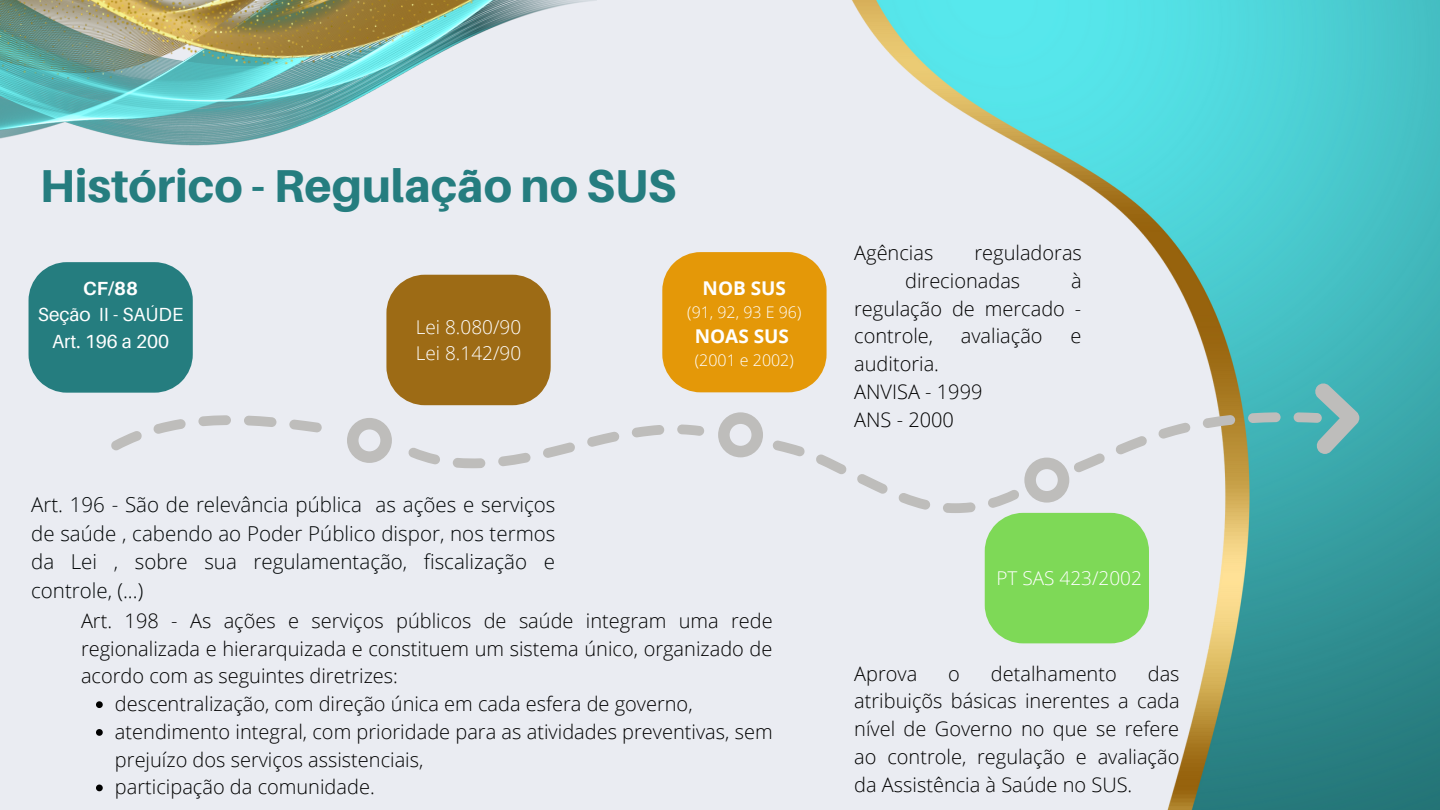
<style>
.page{position:relative;width:1440px;height:810px;background:#eaecf2}
.page>*{position:absolute;margin:0;border:0;box-sizing:border-box;transform-origin:0 0}
.t1{font:800 46.2px "Aileron";color:#257d7f}
.t2{font:300 20.5px/28.5px "Open Sans";color:#000405;text-align:justify}
.t3{font:300 20px/27.8px "Open Sans";color:#000}
.t4{font:300 19px/26.2px "Open Sans";color:#fff}
.t5{font:19px/26.2px "Aileron";color:#fff;text-align:center}
.t6{font:700 19px "Open Sans";color:#fff}
.t7{font:700 19px "Aileron";color:#fff}
.t8{font:300 16px "Open Sans";color:#fff}
</style>
<div class="page">
<img style="left:852px;top:0;width:588px;height:810px">
<img style="left:0;top:133px;width:279px;height:13px">
<img style="left:0;top:0;width:597px;height:133px">
<svg style="left:347px;top:418px;width:45px;height:45px"></svg>
<svg style="left:718px;top:412px;width:45px;height:45px"></svg>
<svg style="left:198px;top:415px;width:33px;height:11px"></svg>
<svg style="left:244px;top:416px;width:33px;height:11px"></svg>
<svg style="left:289px;top:419px;width:33px;height:13px"></svg>
<svg style="left:111px;top:431px;width:31px;height:19px"></svg>
<svg style="left:153px;top:419px;width:33px;height:15px"></svg>
<svg style="left:587px;top:431px;width:33px;height:16px"></svg>
<svg style="left:632px;top:425px;width:32px;height:12px"></svg>
<svg style="left:543px;top:442px;width:32px;height:16px"></svg>
<svg style="left:677px;top:424px;width:27px;height:12px"></svg>
<svg style="left:453px;top:458px;width:32px;height:10px"></svg>
<svg style="left:408px;top:448px;width:32px;height:16px"></svg>
<svg style="left:498px;top:453px;width:33px;height:13px"></svg>
<svg style="left:773px;top:440px;width:32px;height:16px"></svg>
<svg style="left:898px;top:492px;width:33px;height:18px"></svg>
<svg style="left:943px;top:502px;width:33px;height:11px"></svg>
<svg style="left:857px;top:473px;width:31px;height:21px"></svg>
<svg style="left:816px;top:454px;width:31px;height:20px"></svg>
<svg style="left:1248px;top:412px;width:33px;height:11px"></svg>
<svg style="left:1294px;top:383px;width:65px;height:71px;background:#6db4b6"></svg>
<svg style="left:1202px;top:415px;width:33px;height:13px"></svg>
<svg style="left:1158px;top:422px;width:33px;height:17px"></svg>
<svg style="left:29px;top:262px;width:164px;height:131px;background:#318386"></svg>
<svg style="left:386px;top:275px;width:165px;height:130px;background:#a27323"></svg>
<svg style="left:662px;top:252px;width:165px;height:140px;background:#e49d16"></svg>
<svg style="left:985px;top:436px;width:164px;height:207px"></svg>
<svg style="left:96px;top:701px;width:7px;height:7px"></svg>
<svg style="left:96px;top:729px;width:7px;height:7px"></svg>
<svg style="left:96px;top:785px;width:7px;height:6px"></svg>
<h1 class="t1" style="left:40px;top:157px;width:638px">Histórico - Regulação no SUS</h1>
<p class="t7" style="left:83px;top:277px;width:56px">CF/88</p>
<p class="t5" style="left:38px;top:301px;width:147px">Seção II - SAÚDE<br>Art. 196 a 200</p>
<p class="t4" style="left:416px;top:313px;width:107px">Lei 8.080/90<br>Lei 8.142/90</p>
<p class="t6" style="left:703px;top:274px;width:85px">NOB SUS</p>
<p class="t8" style="left:687px;top:301px;width:116px">(91, 92, 93 E 96)</p>
<p class="t6" style="left:695px;top:322px;width:96px">NOAS SUS</p>
<p class="t8" style="left:695px;top:349px;width:100px">(2001 e 2002)</p>
<p class="t2" style="left:31px;top:490px;width:526px">Art. 196 - São de relevância pública as ações e serviços de saúde , cabendo ao Poder Público dispor, nos termos da Lei , sobre sua regulamentação, fiscalização e controle, (...)</p>
<p class="t3" style="left:81px;top:606px;width:693px;text-align:justify">Art. 198 - As ações e serviços públicos de saúde integram uma rede regionalizada e hierarquizada e constituem um sistema único, organizado de acordo com as seguintes diretrizes:</p>
<p class="t3" style="left:115px;top:689px;width:659px">descentralização, com direção única em cada esfera de governo, atendimento integral, com prioridade para as atividades preventivas, sem prejuízo dos serviços assistenciais,<br>participação da comunidade.</p>
<p class="t3" style="left:854px;top:238px;width:81px">Agências</p>
<p class="t3" style="left:905px;top:238px;width:178px;text-indent:69px">reguladoras direcionadas</p>
<p class="t3" style="left:854px;top:266px;width:229px;text-align:justify;text-indent:217px">à regulação de mercado - controle,</p>
<p class="t3" style="left:961px;top:322px;width:83px">avaliação</p>
<p class="t3" style="left:1070px;top:322px;width:12px">e</p>
<p class="t3" style="left:854px;top:349px;width:130px">auditoria.<br>ANVISA - 1999<br>ANS - 2000</p>
<p class="t4" style="left:997px;top:564px;width:147px">PT SAS 423/2002</p>
<p class="t3" style="left:854px;top:659px;width:65px">Aprova</p>
<p class="t3" style="left:948px;top:659px;width:13px">o</p>
<p class="t3" style="left:991px;top:659px;width:127px">detalhamento</p>
<p class="t3" style="left:854px;top:659px;width:327px;text-align:justify;text-indent:294px">das atribuiçõs básicas inerentes a cada nível de Governo no que se refere ao controle, regulação e avaliação da Assistência à Saúde no SUS.</p>
</div>
